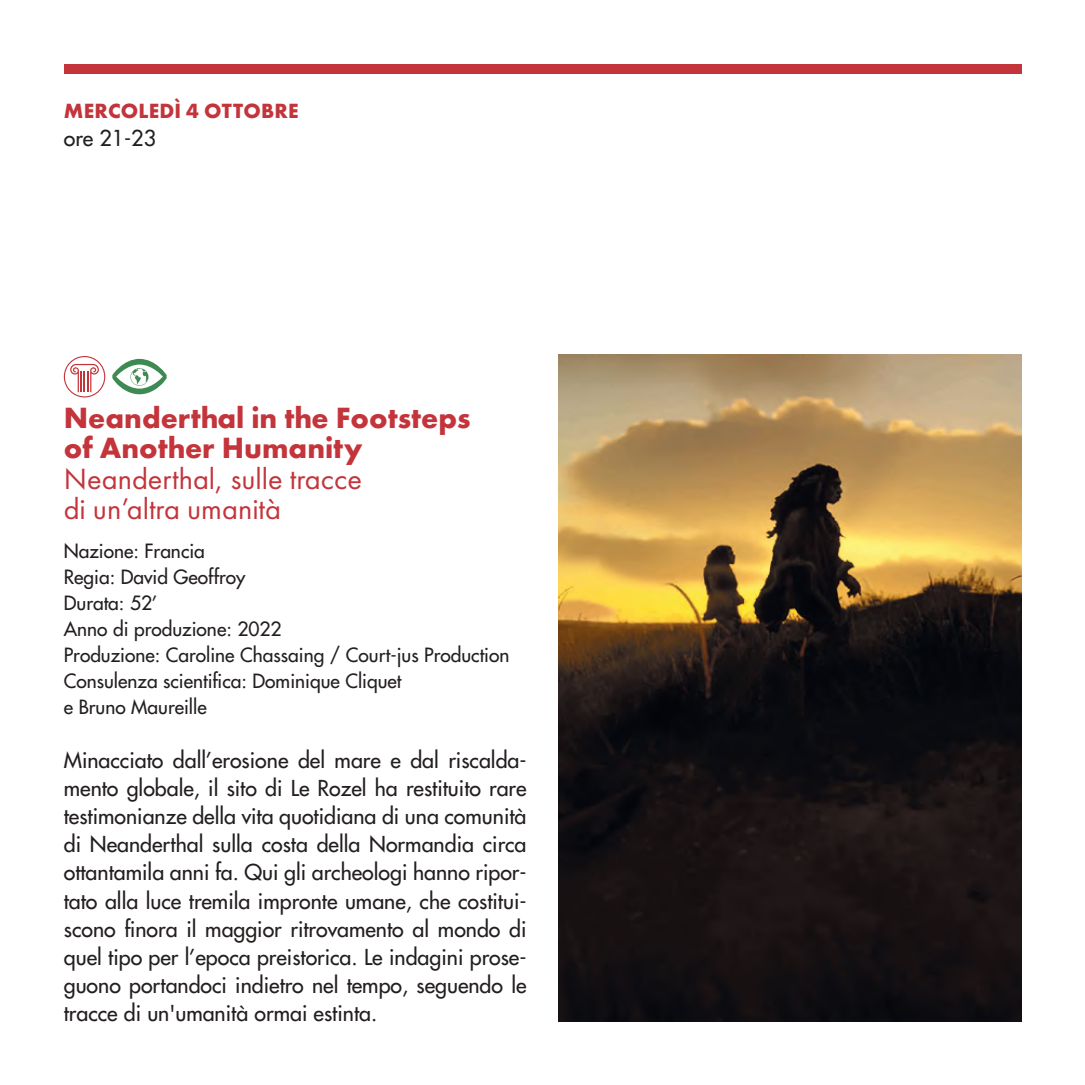
<style>
.page{position:relative;width:1085px;height:1085px;background:#fff}
.page>*{position:absolute;margin:0;border:0;box-sizing:border-box;transform-origin:0 0}
.t1{font:700 30.38px/30.4px "Futura PT";color:#c3343b}
.t2{font:30.38px/30.4px "Futura PT";color:#c3343b}
.t3{font:500 21.38px/28.1px "Futura Std";color:#241f1f;text-align:justify}
.t4{font:700 21.38px "Futura PT";letter-spacing:.01em;color:#c3343b}
.t5{font:500 19.12px/25.9px "Futura Std";color:#241f1f}
</style>
<div class="page">
<div style="left:64px;top:64px;width:956px;height:9px;background:#c3343b"></div>
<div style="left:64px;top:356px;width:41px;height:41px;border:1px solid #c3343b;border-radius:50%"></div>
<svg style="left:70px;top:364px;width:29px;height:28px"></svg>
<svg style="left:112px;top:359px;width:55px;height:35px"></svg>
<img style="left:558px;top:354px;width:462px;height:666px">
<p class="t4" style="left:64px;top:97px;width:236px">MERCOLEDÌ 4 OTTOBRE</p>
<p class="t3" style="left:64px;top:124px;width:94px">ore 21-23</p>
<h1 class="t1" style="left:64px;top:401px;width:408px">Neanderthal in the Footsteps of Another Humanity</h1>
<h1 class="t2" style="left:64px;top:463px;width:300px">Neanderthal, sulle tracce di un’altra umanità</h1>
<p class="t5" style="left:64px;top:538px;width:447px">Nazione: Francia<br>Regia: David Geoffroy<br>Durata: 52’<br>Anno di produzione: 2022<br>Produzione: Caroline Chassaing / Court-jus Production<br>Consulenza scientifica: Dominique Cliquet<br>e Bruno Maureille</p>
<p class="t3" style="left:64px;top:746px;width:464px">Minacciato dall’erosione del mare e dal riscalda&shy;mento globale, il sito di Le Rozel ha restituito rare testimonianze della vita quotidiana di una comunità di Neanderthal sulla costa della Normandia circa ottantamila anni fa. Qui gli archeologi hanno ripor&shy;tato alla luce tremila impronte umane, che costitui&shy;scono finora il maggior ritrovamento al mondo di quel tipo per l’epoca preistorica. Le indagini prose&shy;guono portandoci indietro nel tempo, seguendo le tracce di un'umanità ormai estinta.</p>
</div>
